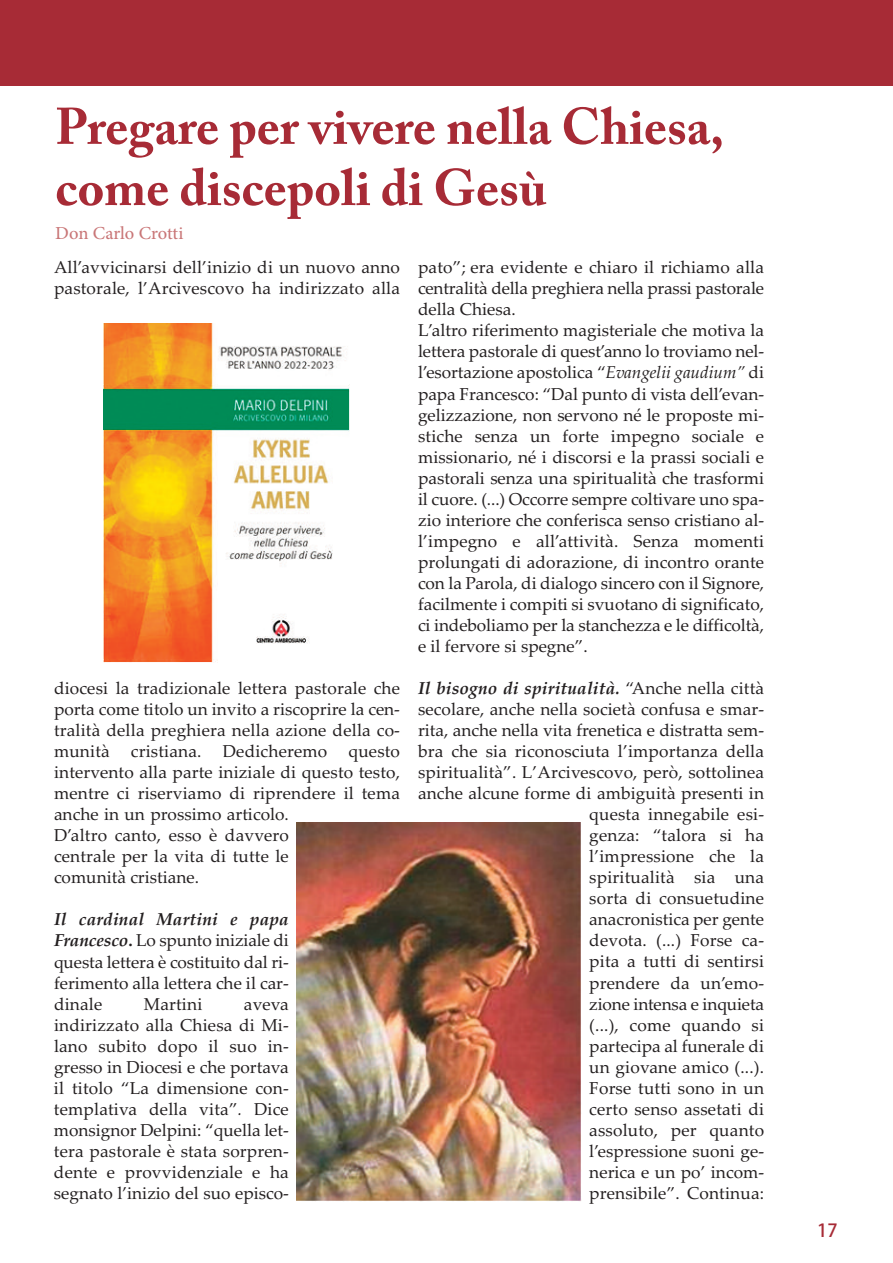
<style>
.page{position:relative;width:893px;height:1263px;background:#fff}
.page>*{position:absolute;margin:0;border:0;box-sizing:border-box;transform-origin:0 0}
.t1{font:700 51px/61.2px "Adobe Caslon Pro";color:#a72b36}
.t2{font:18px "Adobe Hebrew";letter-spacing:-.005em;color:#c97677}
.t3{font:18px "Adobe Heiti Std";color:#a72b36}
.t4{font:17.25px/21px "Palatino Linotype";letter-spacing:.005em;color:#231f20}
.s1{font-weight:700;font-style:italic}
.s2{font-weight:700}
.s3{font-style:italic}
</style>
<div class="page">
<img style="left:104px;top:323px;width:245px;height:339px">
<img style="left:296px;top:822px;width:286px;height:379px">
<svg style="left:620px;top:85px;width:220px;height:1px"></svg>
<div style="left:0;top:0;width:893px;height:85px;background:#a72b36"></div>
<h1 class="t1" style="left:55px;top:101px;width:670px">Pregare per vivere nella Chiesa, come discepoli di Gesù</h1>
<p class="t2" style="left:55px;top:227px;width:130px">Don Carlo Crotti</p>
<p class="t4" style="left:54px;top:257px;width:348px">All’avvicinarsi dell’inizio di un nuovo anno pastorale, l’Arcivescovo ha indirizzato alla</p>
<p class="t4" style="left:54px;top:677px;width:348px">diocesi la tradizionale lettera pastorale che porta come titolo un invito a riscoprire la cen&shy;tralità della preghiera nella azione della co&shy;munità cristiana. Dedicheremo questo intervento alla parte iniziale di questo testo, mentre ci riserviamo di riprendere il tema anche in un prossimo articolo.<br>D’altro canto, esso è davvero<br>centrale per la vita di tutte le<br>comunità cristiane.</p>
<p class="t4" style="left:54px;top:909px;width:236px;text-align:justify"><span class="s1">Il cardinal Martini e papa Francesco</span><span class="s2">.</span> Lo spunto iniziale di questa lettera è costituito dal ri&shy;ferimento alla lettera che il car&shy;dinale</p>
<p class="t4" style="left:144px;top:993px;width:60px">Martini</p>
<p class="t4" style="left:54px;top:993px;width:236px;text-align:justify;text-indent:190px">aveva indirizzato alla Chiesa di Mi&shy;lano subito dopo il suo in&shy;gresso in Diocesi e che portava il titolo “La dimensione con&shy;templativa della vita”<span class="s3">.</span> Dice monsignor Delpini: “quella let&shy;tera pastorale è stata sorpren&shy;dente e provvidenziale e ha segnato l’inizio del suo episco-</p>
<p class="t4" style="left:418px;top:257px;width:348px">pato”; era evidente e chiaro il richiamo alla centralità della preghiera nella prassi pastorale della Chiesa.<br>L’altro riferimento magisteriale che motiva la lettera pastorale di quest’anno lo troviamo nel&shy;l’esortazione apostolica “<span class="s3">Evangelii gaudium”</span> di papa Francesco: “Dal punto di vista dell’evan&shy;gelizzazione, non servono né le proposte mi&shy;stiche senza un forte impegno sociale e missionario, né i discorsi e la prassi sociali e pastorali senza una spiritualità che trasformi il cuore. (...) Occorre sempre coltivare uno spa&shy;zio interiore che conferisca senso cristiano al&shy;l’impegno e all’attività. Senza momenti prolungati di adorazione, di incontro orante con la Parola, di dialogo sincero con il Signore, facilmente i compiti si svuotano di significato, ci indeboliamo per la stanchezza e le difficoltà, e il fervore si spegne”.</p>
<p class="t4" style="left:418px;top:677px;width:348px;text-align:right"><span class="s1">Il bisogno di spiritualità.</span> “Anche nella città secolare, anche nella società confusa e smar&shy;rita, anche nella vita frenetica e distratta sem&shy;bra che sia riconosciuta l’importanza della spiritualità”. L’Arcivescovo, però, sottolinea anche alcune forme di ambiguità presenti in questa innegabile esi-<br>genza: “talora si ha<br>l’impressione che la<br>spiritualità sia una<br>sorta di consuetudine<br>anacronistica per gente<br>devota. (...) Forse ca-<br>pita a tutti di sentirsi<br>prendere da un’emo-<br>zione intensa e inquieta<br>(...), come quando si<br>partecipa al funerale di<br>un giovane amico (...).<br>Forse tutti sono in un<br>certo senso assetati di<br>assoluto, per quanto<br>l’espressione suoni ge-<br>nerica e un po’ incom-<br>prensibile”. Continua:</p>
<p class="t3" style="left:817px;top:1219px;width:22px">17</p>
</div>
